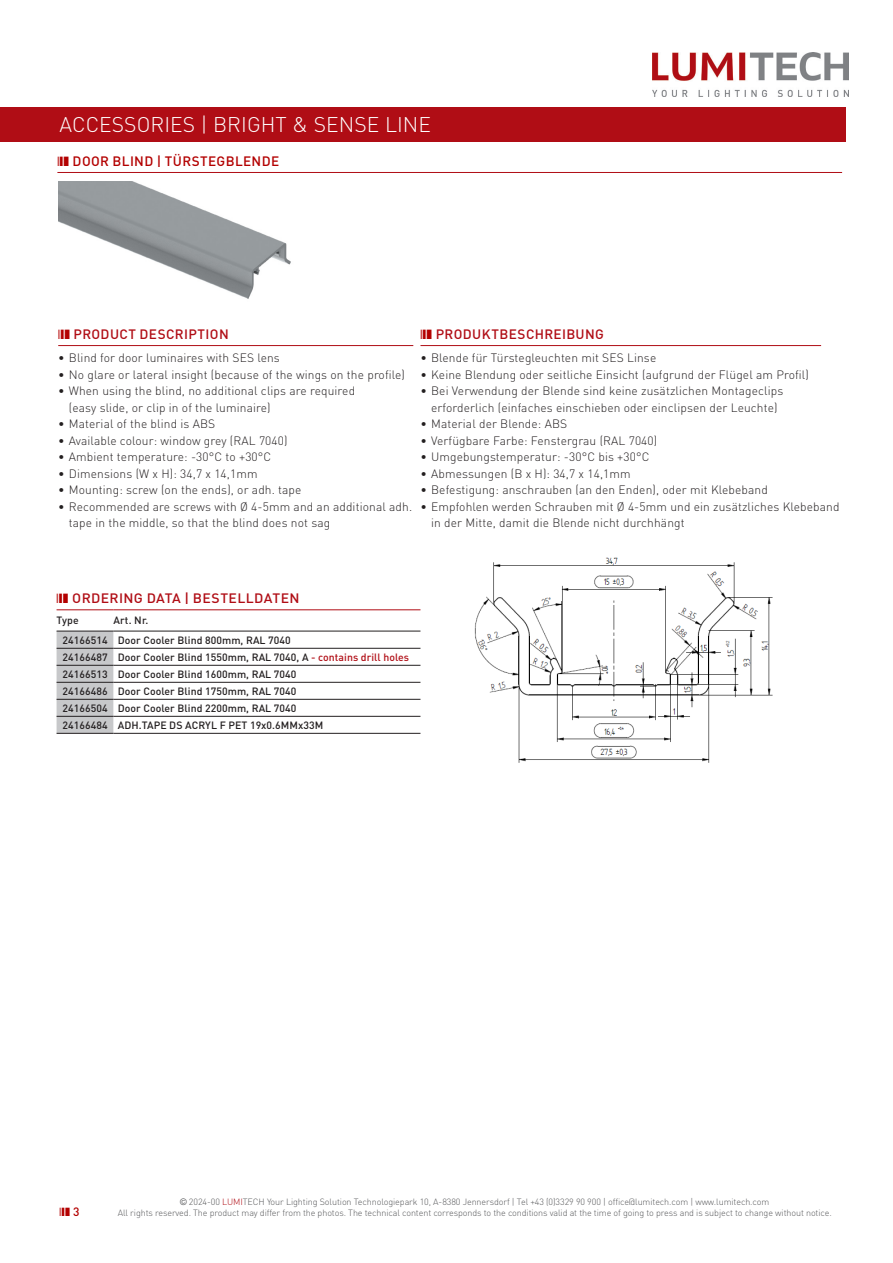
<style>
.page{position:relative;width:893px;height:1263px;background:#fff}
.page>*{position:absolute;margin:0;border:0;box-sizing:border-box;transform-origin:0 0}
.t1{font:300 21px "DIN Pro";letter-spacing:.005em;color:#fff}
.Absatzformat_1{font:500 13.5px "DIN Pro";letter-spacing:.03em;color:#b00d15}
.tbl_order_data_title{font:500 13.5px "DIN Pro";letter-spacing:.025em;color:#b00d15}
.Absatzformat_1-2{font:500 13.5px "DIN Pro";letter-spacing:.025em;color:#b30101}
.t2{font:300 12px/16.5px "DIN Pro";letter-spacing:.01em;color:#231f20}
.t3{font:500 12px "DIN Pro";color:#b30101}
.tbl_order_data_content_articlenum{font:500 10.5px "DIN Pro";letter-spacing:.005em;color:#231f20}
.tbl_order_data_head_articlenum{font:500 10.5px "DIN Pro";color:#231f20}
.tbl_order_data_head_type{font:500 10.5px "DIN Pro";color:#231f20}
.t4{font:300 9px/10.8px "DIN Pro";letter-spacing:-.01em;color:#57585a;text-align:center}
.s1{color:#b30101}
.s2{color:#b00d15}
.s3{font-family:"Arial";font-weight:400}
</style>
<div class="page">
<div style="left:0;top:107px;width:846px;height:34px;background:#b00d15"></div>
<img style="left:652px;top:53px;width:196px;height:43px">
<img style="left:58px;top:182px;width:233px;height:117px">
<hr style="left:58px;top:345px;width:355px;height:1px;background:#b00d15">
<svg style="left:57px;top:632px;width:363px;height:101px"></svg>
<hr style="left:114px;top:609px;width:306px;height:1px;background:#b00d15">
<hr style="left:57px;top:609px;width:57px;height:1px;background:#b00d15">
<hr style="left:57px;top:631px;width:57px;height:1px;background:#231f20">
<hr style="left:114px;top:631px;width:306px;height:1px;background:#231f20">
<hr style="left:57px;top:648px;width:57px;height:1px;background:#231f20">
<hr style="left:114px;top:648px;width:306px;height:1px;background:#231f20">
<hr style="left:57px;top:665px;width:57px;height:1px;background:#231f20">
<hr style="left:114px;top:665px;width:306px;height:1px;background:#231f20">
<hr style="left:57px;top:682px;width:57px;height:1px;background:#231f20">
<hr style="left:114px;top:682px;width:306px;height:1px;background:#231f20">
<hr style="left:57px;top:699px;width:57px;height:1px;background:#231f20">
<hr style="left:114px;top:699px;width:306px;height:1px;background:#231f20">
<hr style="left:57px;top:716px;width:57px;height:1px;background:#231f20">
<hr style="left:114px;top:716px;width:306px;height:1px;background:#231f20">
<hr style="left:57px;top:733px;width:57px;height:1px;background:#231f20">
<hr style="left:114px;top:733px;width:306px;height:1px;background:#231f20">
<hr style="left:420px;top:345px;width:401px;height:1px;background:#b00d15">
<hr style="left:57px;top:172px;width:785px;height:1px;background:#b00d15">
<img style="left:474px;top:557px;width:299px;height:206px">
<h1 class="t1" style="left:60px;top:110px;width:373px">ACCESSORIES | BRIGHT &amp; SENSE LINE</h1>
<p class="Absatzformat_1-2" style="left:57px;top:152px;width:223px">❘❙❚ DOOR BLIND | TÜRSTEGBLENDE</p>
<p class="Absatzformat_1" style="left:58px;top:325px;width:172px"><span class="s1">❘❙❚</span> PRODUCT DESCRIPTION</p>
<p class="t2" style="left:58px;top:349px;width:223px">• Blind for door luminaires with SES lens</p>
<p class="t2" style="left:58px;top:366px;width:348px">• No glare or lateral insight (because of the wings on the profile)</p>
<p class="t2" style="left:69px;top:382px;width:288px;text-indent:-11px">• When using the blind, no additional clips are required (easy slide, or clip in of the luminaire)</p>
<p class="t2" style="left:58px;top:415px;width:159px">• Material of the blind is ABS</p>
<p class="t2" style="left:58px;top:432px;width:231px">• Available colour: window grey (RAL 7040)</p>
<p class="t2" style="left:58px;top:448px;width:215px">• Ambient temperature: -30°C to +30°C</p>
<p class="t2" style="left:58px;top:465px;width:201px">• Dimensions (W x H): 34,7 x 14,1mm</p>
<p class="t2" style="left:58px;top:481px;width:245px">• Mounting: screw (on the ends), or adh. tape</p>
<p class="t2" style="left:69px;top:498px;width:345px;text-indent:-11px">• Recommended are screws with Ø 4-5mm and an additional adh. tape in the middle, so that the blind does not sag</p>
<p class="Absatzformat_1" style="left:420px;top:325px;width:185px"><span class="s1">❘❙❚</span> PRODUKTBESCHREIBUNG</p>
<p class="t2" style="left:420px;top:349px;width:237px">• Blende für Türstegleuchten mit SES Linse</p>
<p class="t2" style="left:420px;top:366px;width:390px">• Keine Blendung oder seitliche Einsicht (aufgrund der Flügel am Profil)</p>
<p class="t2" style="left:420px;top:382px;width:364px;text-align:center">• Bei Verwendung der Blende sind keine zusätzlichen Montageclips erforderlich (einfaches einschieben oder einclipsen der Leuchte)</p>
<p class="t2" style="left:420px;top:415px;width:148px">• Material der Blende: ABS</p>
<p class="t2" style="left:420px;top:432px;width:238px">• Verfügbare Farbe: Fenstergrau (RAL 7040)</p>
<p class="t2" style="left:420px;top:448px;width:231px">• Umgebungstemperatur: -30°C bis +30°C</p>
<p class="t2" style="left:420px;top:465px;width:212px">• Abmessungen (B x H): 34,7 x 14,1mm</p>
<p class="t2" style="left:420px;top:481px;width:349px">• Befestigung: anschrauben (an den Enden), oder mit Klebeband</p>
<p class="t2" style="left:431px;top:498px;width:410px;text-indent:-11px">• Empfohlen werden Schrauben mit Ø 4-5mm und ein zusätzliches Klebeband in der Mitte, damit die Blende nicht durchhängt</p>
<p class="tbl_order_data_title" style="left:57px;top:589px;width:244px"><span class="s1">❘❙❚</span> ORDERING DATA | BESTELLDATEN</p>
<p class="tbl_order_data_head_type" style="left:57px;top:613px;width:24px">Type</p>
<p class="tbl_order_data_head_articlenum" style="left:114px;top:613px;width:36px">Art. Nr.</p>
<p class="tbl_order_data_content_articlenum" style="left:63px;top:633px;width:47px">24166514</p>
<p class="tbl_order_data_content_articlenum" style="left:118px;top:633px;width:174px">Door Cooler Blind 800mm, RAL 7040</p>
<p class="tbl_order_data_content_articlenum" style="left:63px;top:650px;width:47px">24166487</p>
<p class="tbl_order_data_content_articlenum" style="left:118px;top:650px;width:293px">Door Cooler Blind 1550mm, RAL 7040, A <span class="s2">- contains drill holes</span></p>
<p class="tbl_order_data_content_articlenum" style="left:63px;top:667px;width:47px">24166513</p>
<p class="tbl_order_data_content_articlenum" style="left:118px;top:667px;width:180px">Door Cooler Blind 1600mm, RAL 7040</p>
<p class="tbl_order_data_content_articlenum" style="left:63px;top:684px;width:47px">24166486</p>
<p class="tbl_order_data_content_articlenum" style="left:118px;top:684px;width:180px">Door Cooler Blind 1750mm, RAL 7040</p>
<p class="tbl_order_data_content_articlenum" style="left:63px;top:701px;width:47px">24166504</p>
<p class="tbl_order_data_content_articlenum" style="left:118px;top:701px;width:180px">Door Cooler Blind 2200mm, RAL 7040</p>
<p class="tbl_order_data_content_articlenum" style="left:63px;top:718px;width:47px">24166484</p>
<p class="tbl_order_data_content_articlenum" style="left:118px;top:718px;width:207px">ADH.TAPE DS ACRYL F PET 19x0.6MMx33M</p>
<p class="t3" style="left:60px;top:1204px;width:22px">❘❙❚ 3</p>
<p class="t4" style="left:118px;top:1196px;width:715px"><span class="s3">©</span> 2024-00 <span class="s2">LUMI</span>TECH Your Lighting Solution Technologiepark 10, A-8380 Jennersdorf | Tel +43 (0)3329 90 900 | office@lumitech.com | www.lumitech.com<br>All rights reserved. The product may differ from the photos. The technical content corresponds to the conditions valid at the time of going to press and is subject to change without notice.</p>
</div>
